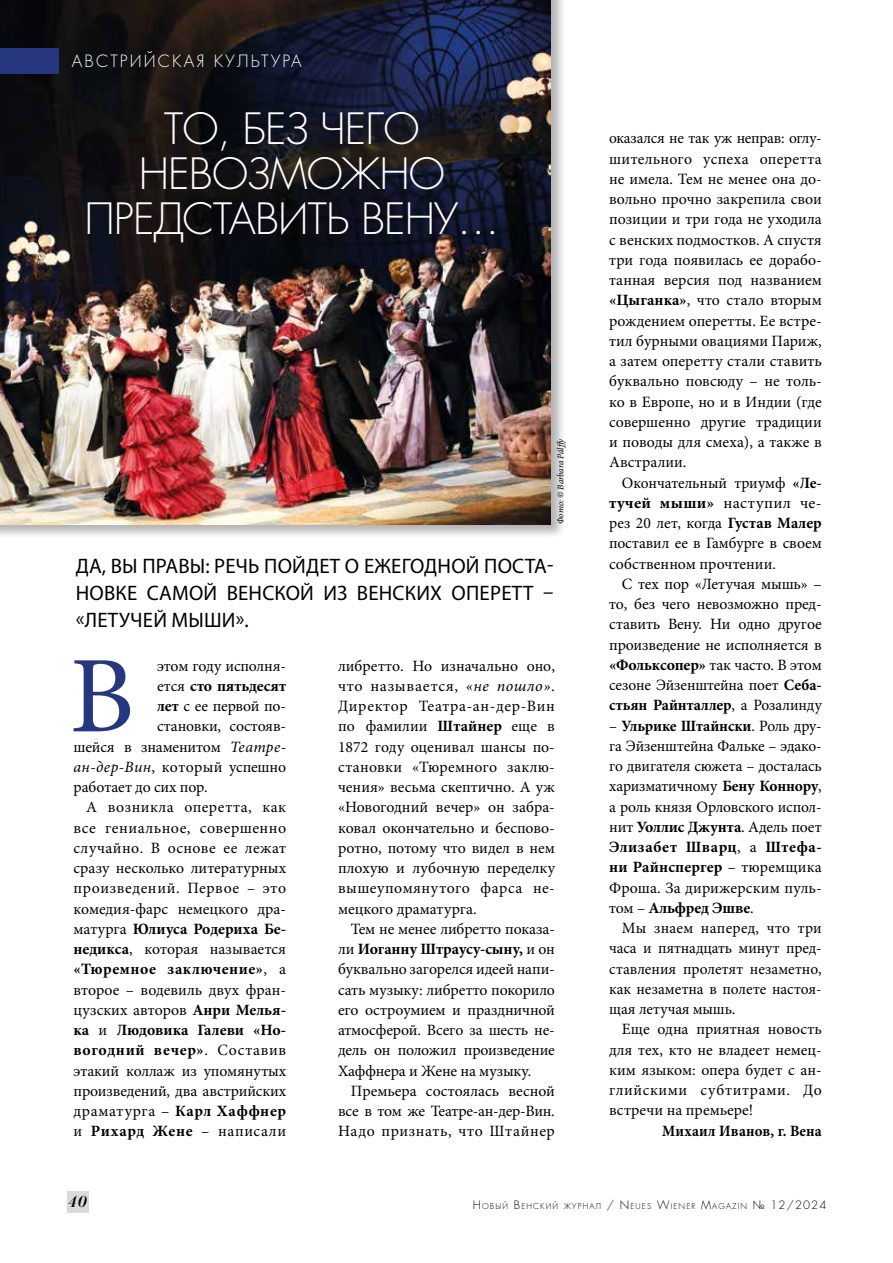
<style>
.page{position:relative;width:893px;height:1263px;background:#fff}
.page>*{position:absolute;margin:0;border:0;box-sizing:border-box;transform-origin:0 0}
.t1{font:109.2px "Minion Pro";color:#263780}
.t2{font:42px/45px "Favorit Light C";letter-spacing:-.02em;color:#fff;text-align:center}
.t3{font:21px/27px "Myriad Pro";letter-spacing:.01em;color:#000;text-align:justify}
.t4{font:16.5px "Favorit Light C";letter-spacing:.13em;color:#fff}
.t5{font:italic 16.5px "Paragon Nord C";color:#000}
.t6{font:15.75px/20.2px "Minion Pro";color:#000;text-align:justify}
.t7{font:15.75px "Minion Pro";letter-spacing:.03em;color:#000}
.t8{font:700 15.75px "Minion Pro";letter-spacing:.01em;color:#000}
.t9{font:15.75px "Minion Pro";letter-spacing:.04em;color:#000}
.t10{font:700 15.75px "Minion Pro";letter-spacing:.04em;color:#000}
.t11{font:700 15.75px "Minion Pro";letter-spacing:.03em;color:#000}
.t12{font:15.75px "Minion Pro";letter-spacing:.045em;color:#000}
.t13{font:700 15.75px "Minion Pro";letter-spacing:.01em;color:#000;scale:.94 1}
.t14{font:700 15.75px "Minion Pro";letter-spacing:-.01em;color:#000}
.t15{font:italic 9px "Minion Pro";letter-spacing:-.005em;color:#000}
.t16{font:7.8px "Favorit Light C";letter-spacing:.145em;color:#000}
.s1{font-weight:400}
.s2{font-weight:700}
.s3{font-style:italic}
.s4{font-size:11.25px}
</style>
<div class="page">
<div style="left:0;top:0;width:566px;height:540px;background:#000;opacity:.3"></div>
<img style="left:0;top:0;width:551px;height:524px">
<div style="left:0;top:48px;width:59px;height:25px;background:#263780"></div>
<div style="left:67px;top:1192px;width:22px;height:21px;background:#dadada"></div>
<p class="t4" style="left:72px;top:50px;width:231px">АВСТРИЙСКАЯ КУЛЬТУРА</p>
<h2 class="t2" style="left:84px;top:106px;width:417px">ТО, БЕЗ ЧЕГО<br>НЕВОЗМОЖНО<br>ПРЕДСТАВИТЬ ВЕНУ…</h2>
<p class="t15" style="left:555px;top:524px;width:88px;rotate:-90deg">Фото: © Barbara Pálffy</p>
<h3 class="t3" style="left:76px;top:552px;width:479px">ДА, ВЫ ПРАВЫ: РЕЧЬ ПОЙДЕТ О ЕЖЕГОДНОЙ ПОСТА-НОВКЕ САМОЙ ВЕНСКОЙ ИЗ ВЕНСКИХ ОПЕРЕТТ – «ЛЕТУЧЕЙ МЫШИ».</h3>
<h1 class="t1" style="left:70px;top:623px;width:66px">В</h1>
<p class="t6" style="left:157px;top:655px;width:131px">этом году исполня-</p>
<p class="t14" style="left:157px;top:675px;width:131px"><span class="s1">ется</span> сто пятьдесят</p>
<p class="t6" style="left:157px;top:696px;width:131px"><span class="s2">лет</span> с ее первой по-</p>
<p class="t6" style="left:157px;top:716px;width:131px">становки, состояв-</p>
<p class="t6" style="left:74px;top:736px;width:214px">шейся в знаменитом <span class="s3">Театре-</span></p>
<p class="t6" style="left:74px;top:757px;width:214px"><span class="s3">ан-дер-Вин</span>, который успешно</p>
<p class="t6" style="left:74px;top:777px;width:136px">работает до сих пор.</p>
<p class="t7" style="left:86px;top:797px;width:201px">А возникла оперетта, как</p>
<p class="t7" style="left:74px;top:817px;width:214px">все гениальное, совершенно</p>
<p class="t7" style="left:74px;top:837px;width:214px">случайно. В основе ее лежат</p>
<p class="t6" style="left:74px;top:858px;width:214px">сразу несколько литературных</p>
<p class="t9" style="left:74px;top:878px;width:214px">произведений. Первое – это</p>
<p class="t6" style="left:74px;top:898px;width:214px">комедия-фарс немецкого дра-</p>
<p class="t8" style="left:74px;top:918px;width:214px"><span class="s1">матурга</span> Юлиуса Родериха Бе-</p>
<p class="t6" style="left:74px;top:939px;width:214px"><span class="s2">недикса</span>, которая называется</p>
<p class="t11" style="left:74px;top:958px;width:214px">«Тюремное заключение»<span class="s1">, а</span></p>
<p class="t6" style="left:74px;top:979px;width:214px">второе – водевиль двух фран-</p>
<p class="t6" style="left:74px;top:1000px;width:214px">цузских авторов <span class="s2">Анри Мелья-</span></p>
<p class="t8" style="left:74px;top:1019px;width:214px">ка <span class="s1">и</span> Людовика Галеви «Но-</p>
<p class="t10" style="left:74px;top:1039px;width:214px">вогодний вечер»<span class="s1">. Составив</span></p>
<p class="t6" style="left:74px;top:1060px;width:214px">этакий коллаж из упомянутых</p>
<p class="t6" style="left:74px;top:1081px;width:214px">произведений, два австрийских</p>
<p class="t12" style="left:74px;top:1100px;width:214px">драматурга – <span class="s2">Карл Хаффнер</span></p>
<p class="t9" style="left:74px;top:1121px;width:214px">и <span class="s2">Рихард Жене</span> – написали</p>
<p class="t6" style="left:338px;top:655px;width:218px">либретто. Но изначально оно, что называется, <span class="s3">«не пошло»</span>.<br>Директор Театра-ан-дер-Вин по фамилии <span class="s2">Штайнер</span> еще в 1872 году оценивал шансы по&shy;становки «Тюремного заклю&shy;чения» весьма скептично. А уж «Новогодний вечер» он забра&shy;ковал окончательно и беспово&shy;ротно, потому что видел в нем плохую и лубочную переделку вышеупомянутого фарса не&shy;мецкого драматурга.</p>
<p class="t6" style="left:338px;top:919px;width:218px;text-indent:13px">Тем не менее либретто показа&shy;ли <span class="s2">Иоганну Штраусу-сыну,</span> и он буквально загорелся идеей напи&shy;сать музыку: либретто покорило его остроумием и праздничной атмосферой. Всего за шесть не&shy;дель он положил произведение Хаффнера и Жене на музыку.</p>
<p class="t6" style="left:338px;top:1081px;width:218px;text-indent:13px">Премьера состоялась весной все в том же Театре-ан-дер-Вин.<br>Надо признать, что Штайнер</p>
<p class="t6" style="left:609px;top:128px;width:214px">оказался не так уж неправ: оглу&shy;шительного успеха оперетта не имела. Тем не менее она до&shy;вольно прочно закрепила свои позиции и три года не уходила с венских подмостков. А спустя три года появилась ее дорабо&shy;танная версия под названием <span class="s2">«Цыганка»</span>, что стало вторым рождением оперетты. Ее встре&shy;тил бурными овациями Париж, а затем оперетту стали ставить буквально повсюду – не толь&shy;ко в Европе, но и в Индии (где совершенно другие традиции и поводы для смеха), а также в Австралии.</p>
<p class="t6" style="left:609px;top:472px;width:214px;text-indent:13px">Окончательный триумф <span class="s2">«Ле&shy;тучей мыши»</span> наступил че&shy;рез 20 лет, когда <span class="s2">Густав Малер </span>поставил ее в Гамбурге в своем собственном прочтении.</p>
<p class="t6" style="left:609px;top:574px;width:214px;text-indent:13px">С тех пор «Летучая мышь» – то, без чего невозможно пред&shy;ставить Вену. Ни одно другое произведение не исполняется в <span class="s2">«Фольксопер»</span> так часто. В этом сезоне Эйзенштейна поет <span class="s2">Себа&shy;стьян Райнталлер</span>, а Розалинду</p>
<p class="t6" style="left:609px;top:715px;width:214px">– <span class="s2">Ульрике Штайнски</span>. Роль дру&shy;га Эйзенштейна Фальке – эдако&shy;го двигателя сюжета – досталась харизматичному <span class="s2">Бену Коннору</span>, а роль князя Орловского испол&shy;нит <span class="s2">Уоллис Джунта</span>. Адель поет <span class="s2">Элизабет Шварц</span>, а <span class="s2">Штефа&shy;ни Райнспергер</span> – тюремщика Фроша. За дирижерским пуль&shy;том – <span class="s2">Альфред Эшве</span>.</p>
<p class="t6" style="left:609px;top:918px;width:214px;text-indent:13px">Мы знаем наперед, что три часа и пятнадцать минут пред&shy;ставления пролетят незаметно, как незаметна в полете настоя&shy;щая летучая мышь.</p>
<p class="t6" style="left:609px;top:1019px;width:214px;text-indent:13px">Еще одна приятная новость для тех, кто не владеет немец&shy;ким языком: опера будет с ан&shy;глийскими субтитрами. До встречи на премьере!</p>
<p class="t13" style="left:662px;top:1119px;width:171px">Михаил Иванов, г. Вена</p>
<p class="t5" style="left:68px;top:1192px;width:20px">40</p>
<p class="t16" style="left:473px;top:1201px;width:355px"><span class="s4">Н</span>ОВЫЙ <span class="s4">В</span>ЕНСКИЙ ЖУРНАЛ <span class="s4">/</span> <span class="s4">N</span>EUES <span class="s4">W</span>IEN ER <span class="s4">M</span>AGAZIN <span class="s4">№ 12/2024</span></p>
</div>
